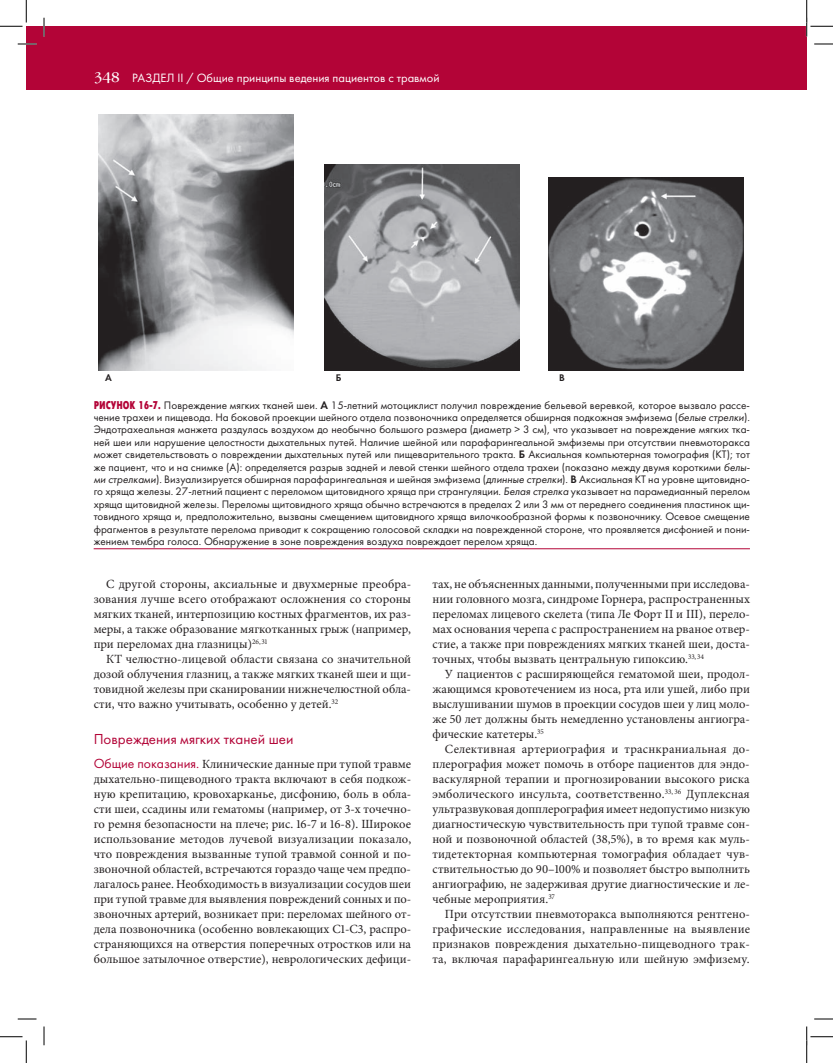
<style>
.page{position:relative;width:833px;height:1063px;background:#fff}
.page>*{position:absolute;margin:0;border:0;box-sizing:border-box;transform-origin:0 0}
.t1{font:15px "Futura Book C";color:#b30437}
.t2{font:12.5px/15px "Minion Pro";color:#231f20;text-align:justify}
.t3{font:12.5px "Futura Book C";color:#fff}
.t4{font:11.25px/12.4px "Futura Book C";color:#231f20;text-align:justify}
.t5{font:10px "Futura Demi C";color:#231f20}
.s1{font-family:"Garamond Book C";font-size:13.75px}
.s2{font-family:"Futuris X Cond C";color:#b30437}
.s3{font-family:"Futura Demi C"}
.s4{font-style:italic}
.s5{font-family:"Futura Book C";font-size:13.75px;color:#b30437}
</style>
<div class="page">
<div style="left:26px;top:26px;width:780px;height:64px;background:#b30437"></div>
<hr style="left:94px;top:548px;width:655px;height:1px;background:#b30437">
<img style="left:98px;top:115px;width:195px;height:255px">
<img style="left:324px;top:165px;width:195px;height:205px">
<img style="left:548px;top:177px;width:195px;height:193px">
<svg style="left:18px;top:43px;width:18px;height:2px"></svg>
<svg style="left:814px;top:43px;width:18px;height:2px"></svg>
<svg style="left:18px;top:1018px;width:18px;height:1px"></svg>
<svg style="left:814px;top:1018px;width:18px;height:1px"></svg>
<svg style="left:43px;top:18px;width:2px;height:18px"></svg>
<svg style="left:43px;top:1026px;width:2px;height:19px"></svg>
<svg style="left:0;top:0;width:27px;height:27px"></svg>
<svg style="left:0;top:1036px;width:27px;height:26px"></svg>
<svg style="left:805px;top:0;width:27px;height:36px"></svg>
<svg style="left:806px;top:1026px;width:26px;height:36px"></svg>
<p class="t3" style="left:94px;top:71px;width:347px"><span class="s1">348</span> раздел II / Общие принципы ведения пациентов с травмой</p>
<p class="t5" style="left:105px;top:372px;width:8px">А</p>
<p class="t5" style="left:336px;top:372px;width:7px">Б</p>
<p class="t5" style="left:559px;top:372px;width:7px">В</p>
<p class="t4" style="left:94px;top:399px;width:657px"><span class="s2">Рисунок 16-7.</span> П овреждение мягких тканей шеи. <span class="s3">A</span> 15‑летний мотоциклист получил повреждение бельевой веревкой, которое вызвало рассе‑ чение трахеи и пищевода. Н а боковой проекции шейного отдела позвоночника определяется обширная подкожная эмфизема (<span class="s4">белые стрелки</span>).<br>Эндотрахеальная манжета раздулась воздухом до необычно большого размера (диаметр &gt; 3 см), что указывает на повреждение мягких тка‑ ней шеи или нарушение целостности дыхательных путей. Наличие шейной или парафарингеальной эмфиземы при отсутствии пневмоторакса может свидетельствовать о повреждении дыхательных путей или пищеварительного тракта. <span class="s3">Б</span> Аксиальная компьютерная томография (КТ); тот же пациент, что и на снимке (А): определяется разрыв задней и левой стенки шейного отдела трахеи (показано между двумя короткими <span class="s4">белы&shy;ми стрелками</span>). Визуализируется обширная парафарингеальная и шейная эмфизема (<span class="s4">длинные стрелки</span>). <span class="s3">В</span> Аксиальная КТ на уровне щитовидно‑ го хряща железы. 27‑летний пациент с переломом щитовидного хряща при странгуляции. <span class="s4">Белая стрелка</span> указывает на парамедианный перелом хряща щитовидной железы. П ереломы щитовидного хряща обычно встречаются в пределах 2 или 3 мм от переднего соединения пластинок щи‑ товидного хряща и, предположительно, вызваны смещением щитовидного хряща вилочкообразной формы к позвоночнику. Осевое смещение фрагментов в результате перелома приводит к сокращению голосовой складки на поврежденной стороне, что проявляется дисфонией и пони‑ жением тембра голоса. Обнаружение в зоне повреждения воздуха повреждает перелом хряща.</p>
<p class="t2" style="left:94px;top:576px;width:319px;text-indent:12px">С другой стороны, аксиальные и двухмерные преобра&shy;зования лучше всего отображают осложнения со стороны мягких тканей, интерпозицию костных фрагментов, их раз&shy;меры, а также образование мягкотканных грыж (например, при переломах дна глазницы)<sup>26,</sup> <sup>31</sup></p>
<p class="t2" style="left:94px;top:651px;width:319px;text-indent:12px">КТ челюстно-лицевой области связана со значительной дозой облучения глазниц, а также мягких тканей шеи и щи&shy;товидной железы при сканировании нижнечелюстной обла&shy;сти, что важно учитывать, особенно у детей.<sup>32</sup></p>
<p class="t1" style="left:94px;top:730px;width:201px">Повреждения мягких тканей шеи</p>
<p class="t2" style="left:94px;top:756px;width:319px"><span class="s5">Общие показания.</span> Клинические данные при тупой травме дыхательно-пищеводного тракта включают в себя подкож&shy;ную крепитацию, кровохарканье, дисфонию, боль в обла&shy;сти шеи, ссадины или гематомы (например, от 3‑х точечно&shy;го ремня безопасности на плече; рис. 16-7 и 16-8). Широкое использование методов лучевой визуализации показало, что повреждения вызванные тупой травмой сонной и по&shy;звоночной областей, встречаются гораздо чаще чем предпо&shy;лагалось ранее. Необходимость в визуализации сосудов шеи при тупой травме для выявления повреждений сонных и по&shy;звоночных артерий, возникает при: переломах шейного от&shy;дела позвоночника (особенно вовлекающих C1-C3, распро&shy;страняющихся на отверстия поперечных отростков или на большое затылочное отверстие), неврологических дефици-</p>
<p class="t2" style="left:432px;top:576px;width:319px">тах, не объясненных данными, полученными при исследова&shy;нии головного мозга, синдроме Горнера, распространенных переломах лицевого скелета (типа Ле Форт II и III), перело&shy;мах основания черепа с распространением на рваное отвер&shy;стие, а также при повреждениях мягких тканей шеи, доста&shy;точных, чтобы вызвать центральную гипоксию.<sup>33,</sup> <sup>34</sup></p>
<p class="t2" style="left:432px;top:666px;width:319px;text-indent:12px">У пациентов с расширяющейся гематомой шеи, продол&shy;жающимся кровотечением из носа, рта или ушей, либо при выслушивании шумов в проекции сосудов шеи у лиц моло&shy;же 50 лет должны быть немедленно установлены ангиогра&shy;фические катетеры.<sup>35</sup></p>
<p class="t2" style="left:432px;top:741px;width:319px;text-indent:12px">Селективная артериография и траснкраниальная до&shy;плерография может помочь в отборе пациентов для эндо&shy;васкулярной терапии и прогнозировании высокого риска эмболического инсульта, соответственно.<sup>33,</sup> <sup>36</sup> Дуплексная ультразвуковая допплерография имеет недопустимо низкую диагностическую чувствительность при тупой травме сон&shy;ной и позвоночной областей (38,5%), в то время как муль&shy;тидетекторная компьютерная томография обладает чув&shy;ствительностью до 90–100% и позволяет быстро выполнить ангиографию, не задерживая другие диагностические и ле&shy;чебные мероприятия.<sup>37</sup></p>
<p class="t2" style="left:432px;top:906px;width:319px;text-indent:12px">При отсутствии пневмоторакса выполняются рентгено&shy;графические исследования, направленные на выявление признаков повреждения дыхательно-пищеводного трак&shy;та, включая парафарингеальную или шейную эмфизему.</p>
</div>
